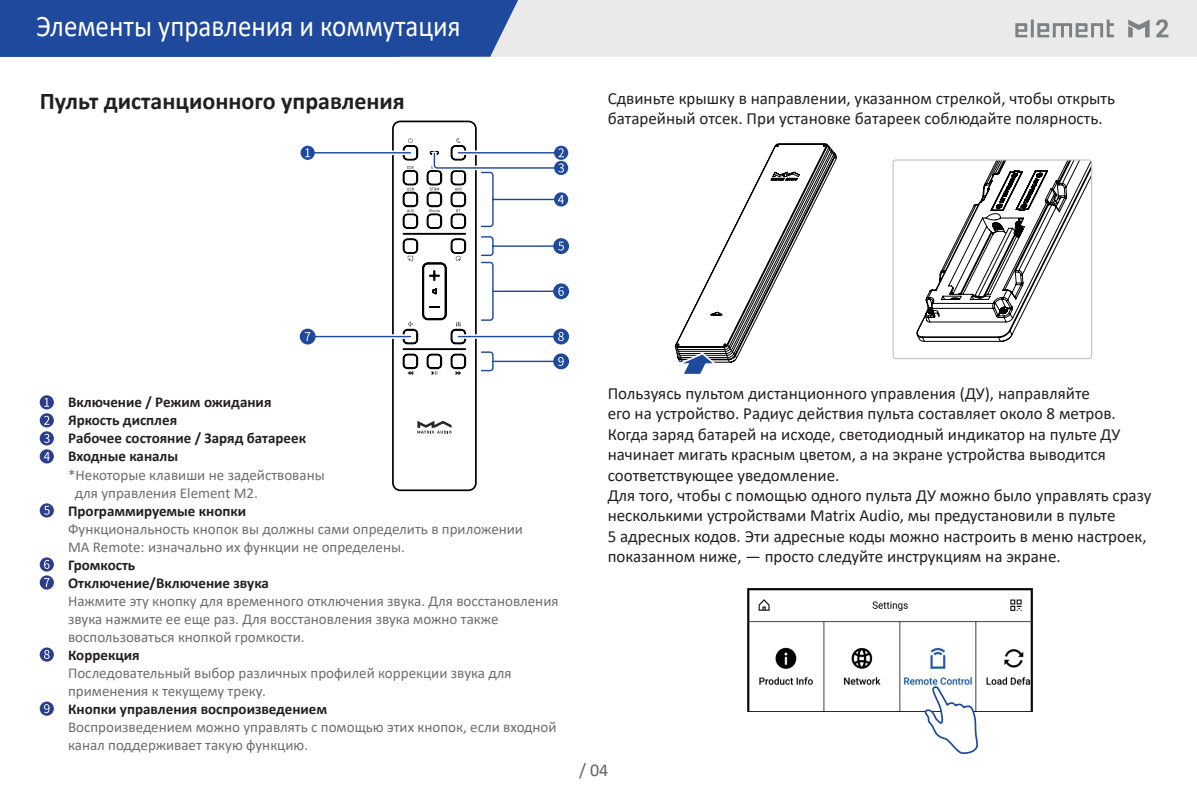
<style>
.page{position:relative;width:1197px;height:803px;background:#fff}
.page>*{position:absolute;margin:0;border:0;box-sizing:border-box;transform-origin:0 0}
.hed_12{font:30px "Calibri";color:#fff;scale:.9 1}
.t1{font:700 24px "Calibri";color:#231f20}
.t2{font:18px "Calibri";color:#636366}
.Text_85{font:17px/20.4px "Calibri";color:#231f20}
.otst75{font:15px/18px "Calibri";color:#6c6d70}
.otst75-2{font:700 15px "Calibri";color:#231f20}
</style>
<div class="page">
<div style="left:0;top:0;width:1196px;height:57px;background:#e9eae9"></div>
<div style="left:0;top:0;width:518px;height:57px;background:#1e499c"></div>
<svg style="left:1015px;top:19px;width:153px;height:18px"></svg>
<div style="left:554px;top:161px;width:14px;height:14px;background:#1e499c;border-radius:50%"></div>
<svg style="left:300px;top:146px;width:15px;height:14px"></svg>
<svg style="left:305px;top:148px;width:5px;height:9px"></svg>
<div style="left:553px;top:283px;width:16px;height:16px;background:#1e499c;border-radius:50%"></div>
<div style="left:553px;top:328px;width:16px;height:16px;background:#1e499c;border-radius:50%"></div>
<div style="left:300px;top:328px;width:15px;height:16px;background:#1e499c;border-radius:50%"></div>
<svg style="left:305px;top:332px;width:5px;height:9px"></svg>
<div style="left:553px;top:353px;width:16px;height:16px;background:#1e499c;border-radius:50%"></div>
<svg style="left:310px;top:151px;width:81px;height:193px"></svg>
<div style="left:554px;top:146px;width:14px;height:14px;background:#1e499c;border-radius:50%"></div>
<div style="left:554px;top:192px;width:14px;height:14px;background:#1e499c;border-radius:50%"></div>
<div style="left:553px;top:238px;width:16px;height:16px;background:#1e499c;border-radius:50%"></div>
<svg style="left:391px;top:120px;width:173px;height:372px"></svg>
<div style="left:40px;top:395px;width:14px;height:14px;background:#2b3d8f;border-radius:50%"></div>
<svg style="left:44px;top:398px;width:5px;height:8px"></svg>
<div style="left:40px;top:413px;width:14px;height:14px;background:#2b3d8f;border-radius:50%"></div>
<svg style="left:44px;top:415px;width:6px;height:9px"></svg>
<div style="left:40px;top:431px;width:14px;height:14px;background:#2b3d8f;border-radius:50%"></div>
<svg style="left:44px;top:433px;width:6px;height:9px"></svg>
<div style="left:40px;top:449px;width:14px;height:14px;background:#2b3d8f;border-radius:50%"></div>
<svg style="left:44px;top:452px;width:6px;height:8px"></svg>
<div style="left:40px;top:503px;width:14px;height:14px;background:#2b3d8f;border-radius:50%"></div>
<svg style="left:44px;top:505px;width:6px;height:9px"></svg>
<div style="left:40px;top:557px;width:14px;height:14px;background:#2b3d8f;border-radius:50%"></div>
<svg style="left:44px;top:559px;width:6px;height:9px"></svg>
<div style="left:40px;top:575px;width:14px;height:14px;background:#2b3d8f;border-radius:50%"></div>
<svg style="left:44px;top:578px;width:6px;height:8px"></svg>
<svg style="left:40px;top:647px;width:14px;height:14px"></svg>
<svg style="left:44px;top:649px;width:6px;height:9px"></svg>
<div style="left:40px;top:701px;width:14px;height:14px;background:#2b3d8f;border-radius:50%"></div>
<svg style="left:44px;top:704px;width:6px;height:9px"></svg>
<svg style="left:674px;top:143px;width:163px;height:231px"></svg>
<svg style="left:916px;top:161px;width:174px;height:181px"></svg>
<div style="left:892px;top:159px;width:200px;height:200px;border:1px solid #bec2c2;border-radius:3px"></div>
<img style="left:747px;top:588px;width:285px;height:123px">
<svg style="left:922px;top:683px;width:56px;height:70px"></svg>
<p class="hed_12" style="left:36px;top:5px;width:473px">Элементы управления и коммутация</p>
<p class="t1" style="left:40px;top:84px;width:366px">Пульт дистанционного управления</p>
<p class="Text_85" style="left:607px;top:87px;width:509px">Сдвиньте крышку в направлении, указанном стрелкой, чтобы открыть батарейный отсек. При установке батареек соблюдайте полярность.</p>
<p class="otst75-2" style="left:68px;top:391px;width:205px">Включение / Режим ожидания</p>
<p class="otst75-2" style="left:68px;top:409px;width:111px">Яркость дисплея</p>
<p class="otst75-2" style="left:68px;top:427px;width:239px">Рабочее состояние / Заряд батареек</p>
<p class="otst75-2" style="left:68px;top:445px;width:112px">Входные каналы</p>
<p class="otst75" style="left:75px;top:465px;width:251px;text-indent:-7px">*Некоторые клавиши не задействованы для управления Element M2.</p>
<p class="otst75-2" style="left:68px;top:499px;width:180px">Программируемые кнопки</p>
<p class="otst75" style="left:68px;top:519px;width:456px">Функциональность кнопок вы должны сами определить в приложении<br>MA Remote: изначально их функции не определены.</p>
<p class="otst75-2" style="left:68px;top:553px;width:69px">Громкость</p>
<p class="otst75-2" style="left:68px;top:571px;width:202px">Отключение/Включение звука</p>
<p class="otst75" style="left:68px;top:591px;width:492px">Нажмите эту кнопку для временного отключения звука. Для восстановления звука нажмите ее еще раз. Для восстановления звука можно также воспользоваться кнопкой громкости.</p>
<p class="otst75-2" style="left:68px;top:643px;width:73px">Коррекция</p>
<p class="otst75" style="left:68px;top:663px;width:445px">Последовательный выбор различных профилей коррекции звука для применения к текущему треку.</p>
<p class="otst75-2" style="left:68px;top:697px;width:260px">Кнопки управления воспроизведением</p>
<p class="otst75" style="left:68px;top:717px;width:490px">Воспроизведением можно управлять с помощью этих кнопок, если входной канал поддерживает такую функцию.</p>
<p class="Text_85" style="left:607px;top:382px;width:514px">Пользуясь пультом дистанционного управления (ДУ), направляйте<br>его на устройство. Радиус действия пульта составляет около 8 метров.<br>Когда заряд батарей на исходе, светодиодный индикатор на пульте ДУ начинает мигать красным цветом, а на экране устройства выводится соответствующее уведомление.</p>
<p class="Text_85" style="left:607px;top:484px;width:545px">Для того, чтобы с помощью одного пульта ДУ можно было управлять сразу несколькими устройствами Matrix Audio, мы предустановили в пульте<br>5 адресных кодов. Эти адресные коды можно настроить в меню настроек, показанном ниже, — просто следуйте инструкциям на экране.</p>
<p class="t2" style="left:579px;top:756px;width:31px">/ 04</p>
</div>
